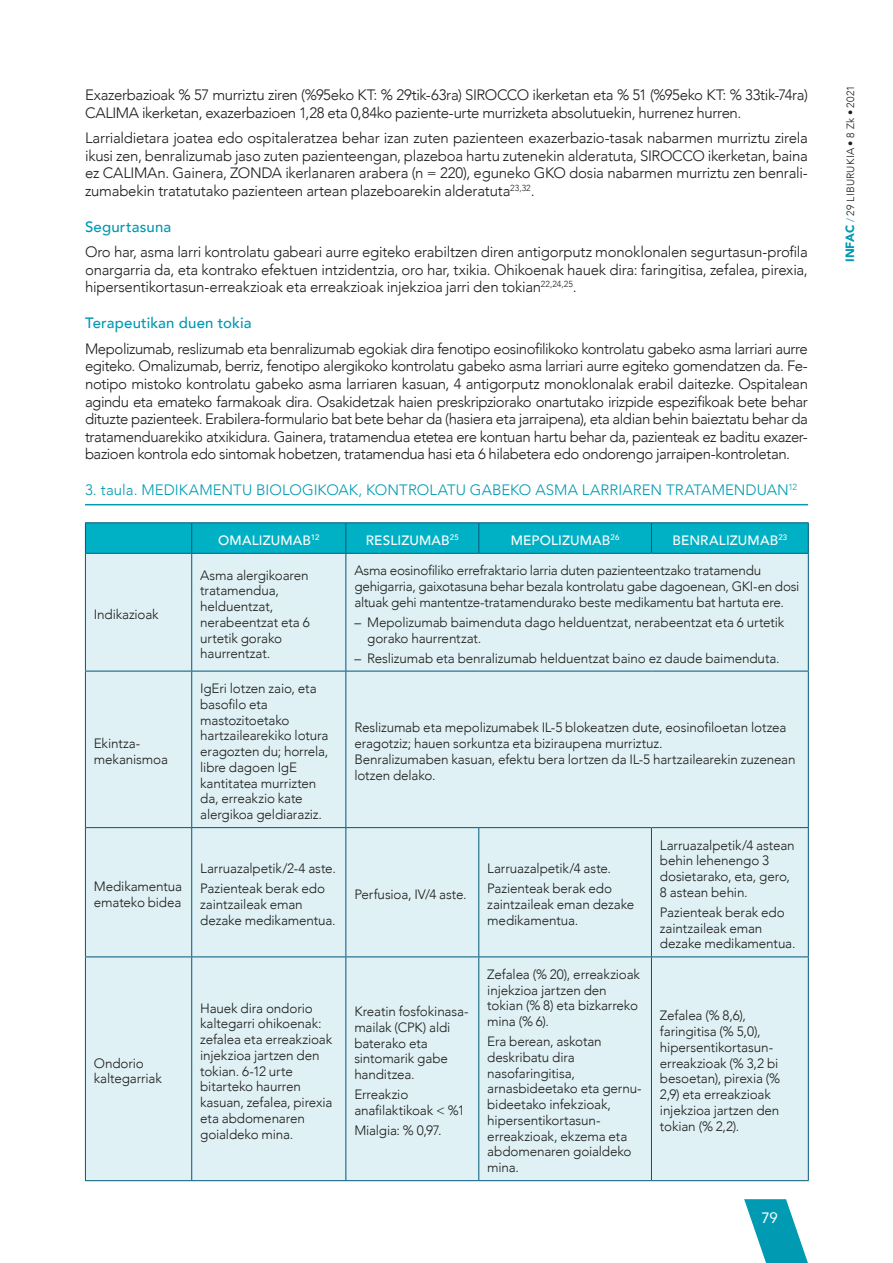
<style>
.page{position:relative;width:893px;height:1263px;background:#fff}
.page>*{position:absolute;margin:0;border:0;box-sizing:border-box;transform-origin:0 0}
.Texto_general{font:300 15px/17.7px "Avenir";letter-spacing:-.025em;color:#1d1d1b;text-align:justify}
.TABLA_FIGURA_titulo{font:300 15px "Avenir";letter-spacing:.005em;color:#009ab2}
.Titulo3{font:500 15px "Avenir";letter-spacing:.01em;color:#009ab2}
.t1{font:15px "Avenir";color:#fff}
.TABLA_texto{font:300 13.5px/15.8px "Avenir";letter-spacing:-.01em;color:#1d1d1b}
.TABLA_cabecera{font:500 13.5px "Avenir";letter-spacing:.015em;color:#fff}
.t2{font:300 10.5px "Avenir";letter-spacing:.02em;color:#1d1d1b}
.s1{font-weight:900;font-size:12px;color:#009ab2}
.s2{color:#009ab2}
</style>
<div class="page">
<hr style="left:85px;top:504px;width:723px;height:1px;background:#009ab2">
<svg style="left:86px;top:523px;width:722px;height:30px;background:#00afc4"></svg>
<div style="left:86px;top:554px;width:722px;height:626px;background:#e0f1f5"></div>
<hr style="left:191px;top:523px;width:1px;height:30px;background:#00577b">
<hr style="left:345px;top:523px;width:1px;height:30px;background:#00577b">
<hr style="left:478px;top:523px;width:1px;height:30px;background:#00577b">
<hr style="left:651px;top:523px;width:1px;height:30px;background:#00577b">
<hr style="left:191px;top:554px;width:1px;height:117px;background:#00577b">
<hr style="left:345px;top:554px;width:1px;height:117px;background:#00577b">
<hr style="left:85px;top:671px;width:107px;height:1px;background:#00577b">
<hr style="left:192px;top:671px;width:154px;height:1px;background:#00577b">
<hr style="left:191px;top:671px;width:1px;height:156px;background:#00577b">
<hr style="left:346px;top:671px;width:133px;height:1px;background:#00577b">
<hr style="left:345px;top:671px;width:1px;height:156px;background:#00577b">
<hr style="left:479px;top:671px;width:172px;height:1px;background:#00577b">
<hr style="left:651px;top:671px;width:158px;height:1px;background:#00577b">
<hr style="left:85px;top:827px;width:107px;height:1px;background:#00577b">
<hr style="left:192px;top:827px;width:154px;height:1px;background:#00577b">
<hr style="left:191px;top:828px;width:1px;height:128px;background:#00577b">
<hr style="left:346px;top:827px;width:133px;height:1px;background:#00577b">
<hr style="left:345px;top:828px;width:1px;height:128px;background:#00577b">
<hr style="left:479px;top:827px;width:172px;height:1px;background:#00577b">
<hr style="left:478px;top:828px;width:1px;height:128px;background:#00577b">
<hr style="left:651px;top:827px;width:158px;height:1px;background:#00577b">
<hr style="left:651px;top:828px;width:1px;height:128px;background:#00577b">
<hr style="left:85px;top:956px;width:107px;height:1px;background:#00577b">
<hr style="left:192px;top:956px;width:154px;height:1px;background:#00577b">
<hr style="left:191px;top:957px;width:1px;height:223px;background:#00577b">
<hr style="left:346px;top:956px;width:133px;height:1px;background:#00577b">
<hr style="left:345px;top:957px;width:1px;height:223px;background:#00577b">
<hr style="left:479px;top:956px;width:172px;height:1px;background:#00577b">
<hr style="left:478px;top:957px;width:1px;height:223px;background:#00577b">
<hr style="left:651px;top:956px;width:158px;height:1px;background:#00577b">
<hr style="left:651px;top:957px;width:1px;height:223px;background:#00577b">
<hr style="left:85px;top:1180px;width:107px;height:1px;background:#00577b">
<hr style="left:192px;top:1180px;width:154px;height:1px;background:#00577b">
<hr style="left:346px;top:1180px;width:133px;height:1px;background:#00577b">
<hr style="left:479px;top:1180px;width:172px;height:1px;background:#00577b">
<hr style="left:651px;top:1180px;width:158px;height:1px;background:#00577b">
<hr style="left:85px;top:554px;width:1px;height:117px;background:#00577b">
<hr style="left:808px;top:554px;width:1px;height:117px;background:#00577b">
<hr style="left:85px;top:671px;width:1px;height:156px;background:#00577b">
<hr style="left:808px;top:671px;width:1px;height:156px;background:#00577b">
<hr style="left:85px;top:828px;width:1px;height:128px;background:#00577b">
<hr style="left:808px;top:828px;width:1px;height:128px;background:#00577b">
<hr style="left:85px;top:957px;width:1px;height:223px;background:#00577b">
<hr style="left:808px;top:957px;width:1px;height:223px;background:#00577b">
<hr style="left:85px;top:522px;width:107px;height:1px;background:#00577b">
<hr style="left:85px;top:523px;width:1px;height:30px;background:#00577b">
<hr style="left:192px;top:522px;width:154px;height:1px;background:#00577b">
<hr style="left:346px;top:522px;width:133px;height:1px;background:#00577b">
<hr style="left:479px;top:522px;width:172px;height:1px;background:#00577b">
<hr style="left:651px;top:522px;width:158px;height:1px;background:#00577b">
<hr style="left:808px;top:523px;width:1px;height:30px;background:#00577b">
<hr style="left:85px;top:553px;width:107px;height:1px;background:#00577b">
<hr style="left:192px;top:553px;width:154px;height:1px;background:#00577b">
<hr style="left:346px;top:553px;width:133px;height:1px;background:#00577b">
<hr style="left:479px;top:553px;width:172px;height:1px;background:#00577b">
<hr style="left:651px;top:553px;width:158px;height:1px;background:#00577b">
<svg style="left:744px;top:1199px;width:64px;height:64px"></svg>
<p class="Texto_general" style="left:85px;top:86px;width:724px">Exazerbazioak % 57 murriztu ziren (%95eko KT: % 29tik-63ra) SIROCCO ikerketan eta % 51 (%95eko KT: % 33tik-74ra)<br>CALIMA ikerketan, exazerbazioen 1,28 eta 0,84ko paziente-urte murrizketa absolutuekin, hurrenez hurren.</p>
<p class="Texto_general" style="left:85px;top:129px;width:724px">Larrialdietara joatea edo ospitaleratzea behar izan zuten pazienteen exazerbazio-tasak nabarmen murriztu zirela ikusi zen, benralizumab jaso zuten pazienteengan, plazeboa hartu zutenekin alderatuta, SIROCCO ikerketan, baina ez CALIMAn. Gainera, ZONDA ikerlanaren arabera (n = 220), eguneko GKO dosia nabarmen murriztu zen benrali&shy;zumabekin tratatutako pazienteen artean plazeboarekin alderatuta<sup>23,32</sup>.</p>
<p class="Titulo3" style="left:85px;top:214px;width:88px">Segurtasuna</p>
<p class="Texto_general" style="left:85px;top:243px;width:724px">Oro har, asma larri kontrolatu gabeari aurre egiteko erabiltzen diren antigorputz monoklonalen segurtasun-profila onargarria da, eta kontrako efektuen intzidentzia, oro har, txikia. Ohikoenak hauek dira: faringitisa, zefalea, pirexia, hipersentikortasun-erreakzioak eta erreakzioak injekzioa jarri den tokian<sup>22,24,25</sup>.</p>
<p class="Titulo3" style="left:85px;top:310px;width:168px">Terapeutikan duen tokia</p>
<p class="Texto_general" style="left:85px;top:340px;width:724px">Mepolizumab, reslizumab eta benralizumab egokiak dira fenotipo eosinofilikoko kontrolatu gabeko asma larriari aurre egiteko. Omalizumab, berriz, fenotipo alergikoko kontrolatu gabeko asma larriari aurre egiteko gomendatzen da. Fe&shy;notipo mistoko kontrolatu gabeko asma larriaren kasuan, 4 antigorputz monoklonalak erabil daitezke. Ospitalean agindu eta emateko farmakoak dira. Osakidetzak haien preskripziorako onartutako irizpide espezifikoak bete behar dituzte pazienteek. Erabilera-formulario bat bete behar da (hasiera eta jarraipena), eta aldian behin baieztatu behar da tratamenduarekiko atxikidura. Gainera, tratamendua etetea ere kontuan hartu behar da, pazienteak ez baditu exazer&shy;bazioen kontrola edo sintomak hobetzen, tratamendua hasi eta 6 hilabetera edo ondorengo jarraipen-kontroletan.</p>
<p class="TABLA_FIGURA_titulo" style="left:85px;top:481px;width:714px">3. taula. MEDIKAMENTU BIOLOGIKOAK, KONTROLATU GABEKO ASMA LARRIAREN TRATAMENDUAN<sup>12</sup></p>
<p class="TABLA_cabecera" style="left:218px;top:528px;width:103px">OMALIZUMAB<sup>12</sup></p>
<p class="TABLA_cabecera" style="left:366px;top:528px;width:95px">RESLIZUMAB<sup>25</sup></p>
<p class="TABLA_cabecera" style="left:511px;top:528px;width:110px">MEPOLIZUMAB<sup>26</sup></p>
<p class="TABLA_cabecera" style="left:672px;top:528px;width:116px">BENRALIZUMAB<sup>23</sup></p>
<p class="TABLA_texto" style="left:94px;top:606px;width:66px">Indikazioak</p>
<p class="TABLA_texto" style="left:94px;top:736px;width:76px">Ekintza&shy;mekanismoa</p>
<p class="TABLA_texto" style="left:94px;top:879px;width:90px">Medikamentua emateko bidea</p>
<p class="TABLA_texto" style="left:94px;top:1055px;width:69px">Ondorio kaltegarriak</p>
<p class="TABLA_texto" style="left:200px;top:567px;width:111px">Asma alergikoaren tratamendua, helduentzat, nerabeentzat eta 6 urtetik gorako haurrentzat.</p>
<p class="TABLA_texto" style="left:354px;top:563px;width:447px">Asma eosinofiliko errefraktario larria duten pazienteentzako tratamendu gehigarria, gaixotasuna behar bezala kontrolatu gabe dagoenean, GKI-en dosi altuak gehi mantentze-tratamendurako beste medikamentu bat hartuta ere.</p>
<p class="TABLA_texto" style="left:367px;top:614px;width:419px;text-indent:-13px">– Mepolizumab baimenduta dago helduentzat, nerabeentzat eta 6 urtetik gorako haurrentzat.</p>
<p class="TABLA_texto" style="left:354px;top:650px;width:427px">– Reslizumab eta benralizumab helduentzat baino ez daude baimenduta.</p>
<p class="TABLA_texto" style="left:200px;top:681px;width:130px">IgEri lotzen zaio, eta basofilo eta mastozitoetako hartzailearekiko lotura eragozten du; horrela, libre dagoen IgE kantitatea murrizten da, erreakzio kate alergikoa geldiaraziz.</p>
<p class="TABLA_texto" style="left:354px;top:720px;width:443px">Reslizumab eta mepolizumabek IL-5 blokeatzen dute, eosinofiloetan lotzea eragotziz; hauen sorkuntza eta biziraupena murriztuz.<br>Benralizumaben kasuan, efektu bera lortzen da IL-5 hartzailearekin zuzenean lotzen delako.</p>
<p class="TABLA_texto" style="left:200px;top:861px;width:137px">Larruazalpetik/2-4 aste.</p>
<p class="TABLA_texto" style="left:200px;top:881px;width:137px">Pazienteak berak edo zaintzaileak eman dezake medikamentua.</p>
<p class="TABLA_texto" style="left:354px;top:886px;width:114px">Perfusioa, IV/4 aste.</p>
<p class="TABLA_texto" style="left:200px;top:1000px;width:134px">Hauek dira ondorio kaltegarri ohikoenak: zefalea eta erreakzioak injekzioa jartzen den tokian. 6-12 urte bitarteko haurren kasuan, zefalea, pirexia eta abdomenaren goialdeko mina.</p>
<p class="TABLA_texto" style="left:354px;top:1004px;width:116px">Kreatin fosfokinasa&shy;mailak (CPK) aldi baterako eta sintomarik gabe handitzea.</p>
<p class="TABLA_texto" style="left:354px;top:1087px;width:112px">Erreakzio anafilaktikoak &lt; %1</p>
<p class="TABLA_texto" style="left:354px;top:1122px;width:89px">Mialgia: % 0,97.</p>
<p class="TABLA_texto" style="left:487px;top:861px;width:125px">Larruazalpetik/4 aste.</p>
<p class="TABLA_texto" style="left:487px;top:881px;width:149px">Pazienteak berak edo zaintzaileak eman dezake medikamentua.</p>
<p class="TABLA_texto" style="left:487px;top:966px;width:154px">Zefalea (% 20), erreakzioak injekzioa jartzen den tokian (% 8) eta bizkarreko mina (% 6).</p>
<p class="TABLA_texto" style="left:487px;top:1034px;width:156px">Era berean, askotan deskribatu dira nasofaringitisa, arnasbideetako eta gernu&shy;bideetako infekzioak, hipersentikortasun&shy;erreakzioak, ekzema eta abdomenaren goialdeko mina.</p>
<p class="TABLA_texto" style="left:660px;top:837px;width:136px">Larruazalpetik/4 astean behin lehenengo 3 dosietarako, eta, gero,<br>8 astean behin.</p>
<p class="TABLA_texto" style="left:660px;top:904px;width:137px">Pazienteak berak edo zaintzaileak eman dezake medikamentua.</p>
<p class="TABLA_texto" style="left:660px;top:1008px;width:122px">Zefalea (% 8,6), faringitisa (% 5,0), hipersentikortasun&shy;erreakzioak (% 3,2 bi besoetan), pirexia (%<br>2,9) eta erreakzioak injekzioa jartzen den tokian (% 2,2).</p>
<p class="t1" style="left:761px;top:1206px;width:18px">79</p>
<p class="t2" style="left:844px;top:262px;width:179px;rotate:-90deg"><span class="s1">INFAC</span> <span class="s2">/</span> 29 LIBURUKIA • 8 Zk • 2021</p>
</div>
